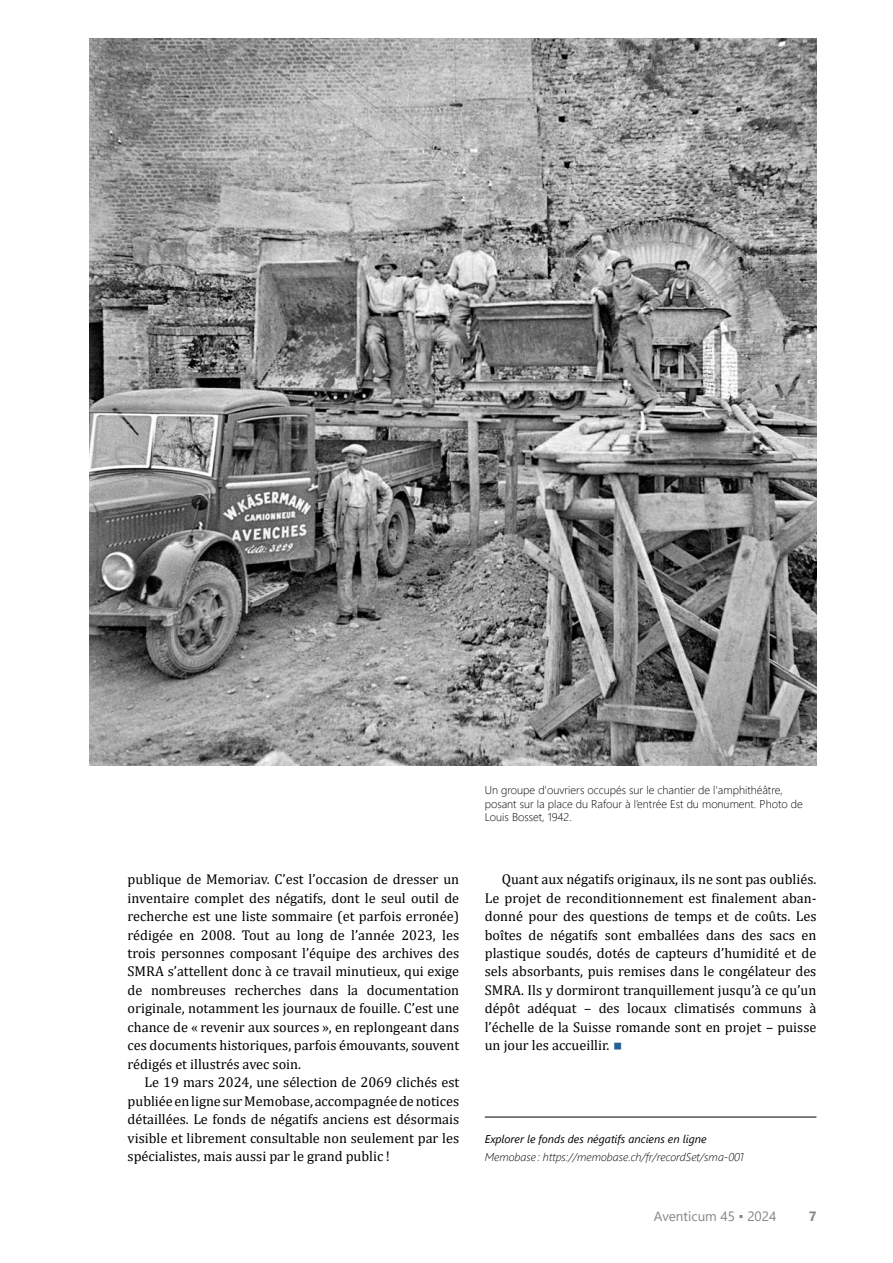
<style>
.page{position:relative;width:893px;height:1263px;background:#fff}
.page>*{position:absolute;margin:0;border:0;box-sizing:border-box;transform-origin:0 0}
.t1{font:14.25px/18.5px "Cambria";color:#000;text-align:justify}
.t2{font:13.5px "Segoe UI";color:#878787}
.t3{font:700 13.5px "Segoe UI";color:#878787}
.t4{font:300 11.25px/13.5px "Segoe UI";color:#000}
.t5{font:italic 300 11.25px "Segoe UI";color:#000}
.t6{font:italic 11.25px "Segoe UI";color:#000}
.s1{font-family:"Arial";font-size:30px;color:#265e96}
.s2{font-family:"Arial"}
</style>
<div class="page">
<hr style="left:485px;top:1117px;width:331px;height:1px;background:#000">
<img style="left:89px;top:39px;width:727px;height:727px">
<p class="t1" style="left:128px;top:870px;width:333px">publique de Memoriav. C’est l’occasion de dresser un inventaire complet des négatifs, dont le seul outil de recherche est une liste sommaire (et parfois erronée) rédigée en 2008. Tout au long de l’année 2023, les trois personnes composant l’équipe des archives des SMRA s’attellent donc à ce travail minutieux, qui exige de nombreuses recherches dans la documentation originale, notamment les journaux de fouille. C’est une chance de « revenir aux sources », en replongeant dans ces documents historiques, parfois émouvants, souvent rédigés et illustrés avec soin.</p>
<p class="t1" style="left:128px;top:1073px;width:333px;text-indent:17px">Le 19 mars 2024, une sélection de 2069 clichés est publiée en ligne sur Memobase, accompagnée de notices détaillées. Le fonds de négatifs anciens est désormais visible et librement consultable non seulement par les spécialistes, mais aussi par le grand public !</p>
<p class="t4" style="left:485px;top:782px;width:319px">Un groupe d'ouvriers occupés sur le chantier de l'amphithéâtre, posant sur la place du Rafour à l’entrée Est du monument. Photo de<br>Louis Bosset, 1942.</p>
<p class="t1" style="left:485px;top:870px;width:333px;text-indent:17px">Quant aux négatifs originaux, ils ne sont pas oubliés.<br>Le projet de reconditionnement est finalement aban&shy;donné pour des questions de temps et de coûts. Les boîtes de négatifs sont emballées dans des sacs en plastique soudés, dotés de capteurs d’humidité et de sels absorbants, puis remises dans le congélateur des SMRA. Ils y dormiront tranquillement jusqu’à ce qu’un dépôt adéquat – des locaux climatisés communs à l’échelle de la Suisse romande sont en projet – puisse un jour les accueillir. <span class="s1">▪</span></p>
<p class="t6" style="left:485px;top:1128px;width:223px">Explorer le fonds des négatifs anciens en ligne</p>
<p class="t5" style="left:485px;top:1146px;width:261px">Memobase : https://memobase.ch/fr/recordSet/sma-001</p>
<p class="t2" style="left:654px;top:1203px;width:124px">Aventicum 45 <span class="s2">▪</span> 2024</p>
<p class="t3" style="left:809px;top:1203px;width:9px">7</p>
</div>
